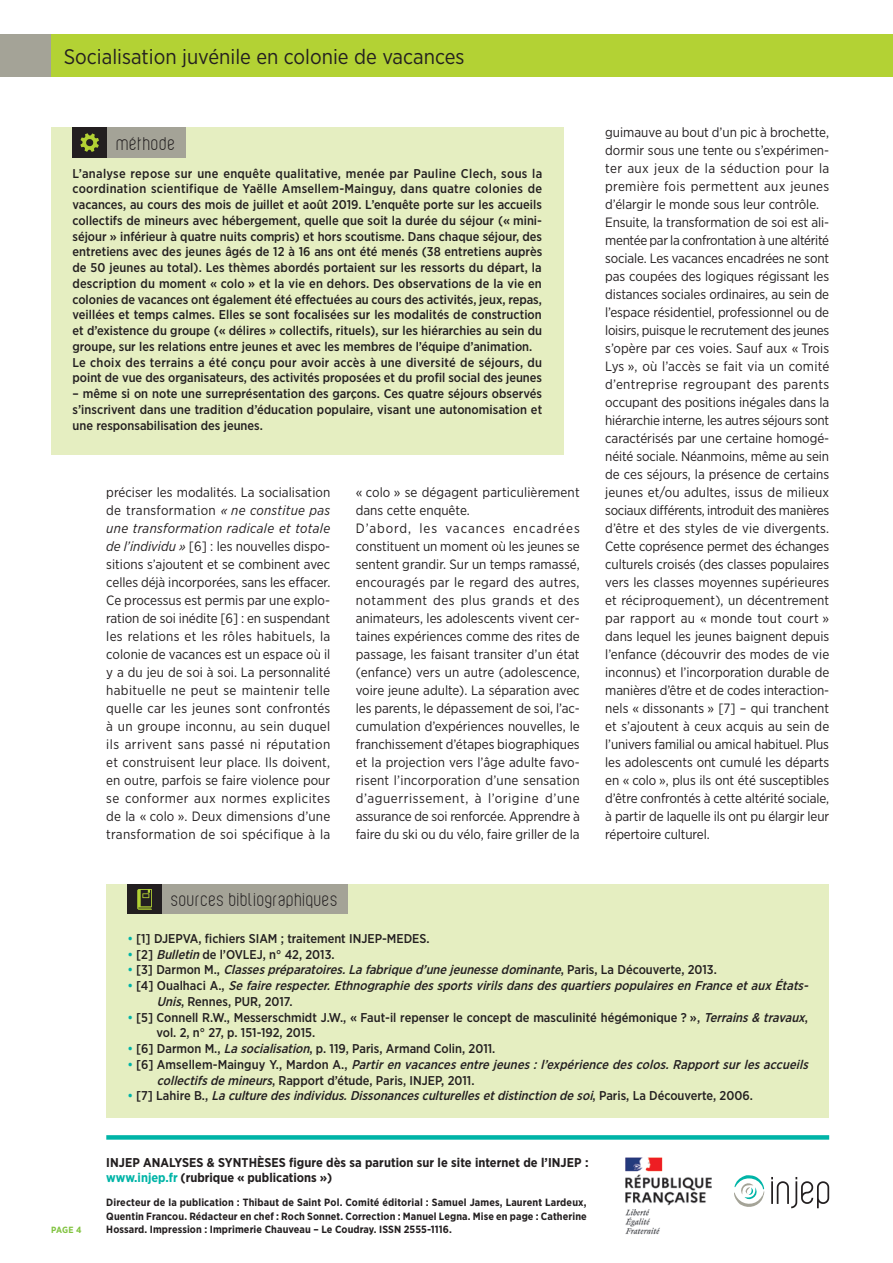
<style>
.page{position:relative;width:893px;height:1263px;background:#fff}
.page>*{position:absolute;margin:0;border:0;box-sizing:border-box;transform-origin:0 0}
.Bando_Titre{font:21px "Gotham Narrow";color:#231f20}
.t1{font:18.15px "Violette";letter-spacing:.03em;color:#231f20}
.t2{font:18px "Violette";letter-spacing:.03em;color:#231f20}
.Texte_courant{font:13.5px/18px "Gotham Narrow";color:#231f20;text-align:justify}
.Encadré_texte{font:500 12.75px/15.8px "Gotham Narrow";color:#231f20}
.t3{font:italic 500 12.75px/15.8px "Gotham Narrow";color:#231f20}
.t4{font:700 12.75px/15px "Gotham Narrow";letter-spacing:.005em;color:#231f20}
.Ours{font:700 10.5px/13.5px "Gotham Narrow";letter-spacing:.01em;color:#231f20;text-align:justify}
.t5{font:700 9px "Gotham Narrow";color:#81c340}
.s1{font-style:italic}
.s2{color:#00b4a7}
.s3{font-style:normal;color:#00b4a7}
.s4{font-style:normal}
</style>
<div class="page">
<div style="left:0;top:34px;width:51px;height:43px;background:#a4a397"></div>
<div style="left:106px;top:1135px;width:723px;height:5px;background:#00b4a7"></div>
<svg style="left:771px;top:1177px;width:58px;height:31px"></svg>
<svg style="left:734px;top:1175px;width:31px;height:32px"></svg>
<img style="left:625px;top:1157px;width:87px;height:78px">
<div style="left:51px;top:34px;width:842px;height:43px;background:#b3d234"></div>
<div style="left:106px;top:884px;width:723px;height:234px;background:#e5eec1"></div>
<div style="left:162px;top:884px;width:186px;height:30px;background:#a4a397"></div>
<div style="left:128px;top:884px;width:34px;height:30px;background:#231f20"></div>
<svg style="left:137px;top:889px;width:15px;height:21px"></svg>
<div style="left:51px;top:128px;width:512px;height:327px;background:#e5eec1"></div>
<div style="left:107px;top:128px;width:79px;height:30px;background:#a4a397"></div>
<div style="left:72px;top:128px;width:35px;height:30px;background:#231f20"></div>
<svg style="left:80px;top:133px;width:19px;height:19px"></svg>
<p class="Bando_Titre" style="left:64px;top:43px;width:402px">Socialisation juvénile en colonie de vacances</p>
<p class="t1" style="left:117px;top:133px;width:60px">méthode</p>
<p class="Encadré_texte" style="left:72px;top:165px;width:471px;text-align:justify">L’analyse repose sur une enquête qualitative, menée par Pauline Clech, sous la coordination scientifique de Yaëlle Amsellem-Mainguy, dans quatre colonies de vacances, au cours des mois de juillet et août 2019. L’enquête porte sur les accueils collectifs de mineurs avec hébergement, quelle que soit la durée du séjour (« mini&shy;séjour » inférieur à quatre nuits compris) et hors scoutisme. Dans chaque séjour, des entretiens avec des jeunes âgés de 12 à 16 ans ont été menés (38 entretiens auprès de 50 jeunes au total). Les thèmes abordés portaient sur les ressorts du départ, la description du moment « colo » et la vie en dehors. Des observations de la vie en colonies de vacances ont également été effectuées au cours des activités, jeux, repas, veillées et temps calmes. Elles se sont focalisées sur les modalités de construction et d’existence du groupe (« délires » collectifs, rituels), sur les hiérarchies au sein du groupe, sur les relations entre jeunes et avec les membres de l’équipe d’animation.</p>
<p class="Encadré_texte" style="left:72px;top:354px;width:471px">Le choix des terrains a été conçu pour avoir accès à une diversité de séjours, du point de vue des organisateurs, des activités proposées et du profil social des jeunes</p>
<p class="Encadré_texte" style="left:72px;top:386px;width:471px;text-align:justify">– même si on note une surreprésentation des garçons. Ces quatre séjours observés s’inscrivent dans une tradition d’éducation populaire, visant une autonomisation et une responsabilisation des jeunes.</p>
<p class="Texte_courant" style="left:106px;top:483px;width:226px">préciser les modalités. La socialisation de transformation <span class="s1">« ne constitue pas une transformation radicale et totale de l’individu »</span> [6] : les nouvelles dispo&shy;sitions s’ajoutent et se combinent avec celles déjà incorporées, sans les effacer.<br>Ce processus est permis par une explo&shy;ration de soi inédite [6] : en suspendant les relations et les rôles habituels, la colonie de vacances est un espace où il y a du jeu de soi à soi. La personnalité habituelle ne peut se maintenir telle quelle car les jeunes sont confrontés à un groupe inconnu, au sein duquel ils arrivent sans passé ni réputation et construisent leur place. Ils doivent, en outre, parfois se faire violence pour se conformer aux normes explicites de la « colo ». Deux dimensions d’une transformation de soi spécifique à la</p>
<p class="Texte_courant" style="left:356px;top:483px;width:225px">« colo » se dégagent particulièrement dans cette enquête.</p>
<p class="Texte_courant" style="left:356px;top:519px;width:226px">D’abord, les vacances encadrées constituent un moment où les jeunes se sentent grandir. Sur un temps ramassé, encouragés par le regard des autres, notamment des plus grands et des animateurs, les adolescents vivent cer&shy;taines expériences comme des rites de passage, les faisant transiter d’un état (enfance) vers un autre (adolescence, voire jeune adulte). La séparation avec les parents, le dépassement de soi, l’ac&shy;cumulation d’expériences nouvelles, le franchissement d’étapes biographiques et la projection vers l’âge adulte favo&shy;risent l’incorporation d’une sensation d’aguerrissement, à l’origine d’une assurance de soi renforcée. Apprendre à faire du ski ou du vélo, faire griller de la</p>
<p class="Texte_courant" style="left:605px;top:123px;width:226px">guimauve au bout d’un pic à brochette, dormir sous une tente ou s’expérimen&shy;ter aux jeux de la séduction pour la première fois permettent aux jeunes d’élargir le monde sous leur contrôle.</p>
<p class="Texte_courant" style="left:605px;top:213px;width:226px">Ensuite, la transformation de soi est ali&shy;mentée par la confrontation à une altérité sociale. Les vacances encadrées ne sont pas coupées des logiques régissant les distances sociales ordinaires, au sein de l’espace résidentiel, professionnel ou de loisirs, puisque le recrutement des jeunes s’opère par ces voies. Sauf aux « Trois Lys », où l’accès se fait via un comité d’entreprise regroupant des parents occupant des positions inégales dans la hiérarchie interne, les autres séjours sont caractérisés par une certaine homogé&shy;néité sociale. Néanmoins, même au sein de ces séjours, la présence de certains jeunes et/ou adultes, issus de milieux sociaux différents, introduit des manières d’être et des styles de vie divergents.<br>Cette coprésence permet des échanges culturels croisés (des classes populaires vers les classes moyennes supérieures et réciproquement), un décentrement par rapport au « monde tout court » dans lequel les jeunes baignent depuis l’enfance (découvrir des modes de vie inconnus) et l’incorporation durable de manières d’être et de codes interaction&shy;nels « dissonants » [7] – qui tranchent et s’ajoutent à ceux acquis au sein de l’univers familial ou amical habituel. Plus les adolescents ont cumulé les départs en « colo », plus ils ont été susceptibles d’être confrontés à cette altérité sociale, à partir de laquelle ils ont pu élargir leur répertoire culturel.</p>
<p class="t5" style="left:51px;top:1224px;width:32px">PAGE 4</p>
<p class="t2" style="left:171px;top:890px;width:168px">sources bibliographiques</p>
<p class="Encadré_texte" style="left:128px;top:930px;width:304px"><span class="s2">•</span> [1] DJEPVA, fichiers SIAM ; traitement INJEP-MEDES.</p>
<p class="Encadré_texte" style="left:128px;top:946px;width:209px"><span class="s2">•</span> [2] <span class="s1">Bulletin</span>de l’OVLEJ, n° 42, 2013.</p>
<p class="t3" style="left:128px;top:962px;width:591px"><span class="s3">•</span> <span class="s4">[ 3 ] D a r m o n M . ,</span> Classespréparatoires.Lafabriqued’unejeunessedominante<span class="s4">, P a r i s , L a D é c o u v e r t e , 2 0 1 3 .</span></p>
<p class="t3" style="left:157px;top:977px;width:656px;text-indent:-29px"><span class="s3">•</span> <span class="s4">[ 4 ] O u a l h a c i A . ,</span> Sefairerespecter.EthnographiedessportsvirilsdansdesquartierspopulairesenFranceetauxÉtats-<br>Unis<span class="s4">, Rennes, PUR, 2017.</span></p>
<p class="Encadré_texte" style="left:156px;top:1009px;width:654px;text-indent:-29px"><span class="s2">•</span> [5] Connell R.W., Messerschmidt J.W., « Faut-il repenser le concept de masculinité hégémonique ? », <span class="s1">Terrains&amp; travaux</span>, vol. 2, n° 27, p. 151-192, 2015.</p>
<p class="Encadré_texte" style="left:128px;top:1040px;width:369px"><span class="s2">•</span> [6] Darmon M., <span class="s1">Lasocialisation</span>, p. 119, Paris, Armand Colin, 2011.</p>
<p class="t3" style="left:157px;top:1056px;width:656px;text-indent:-29px"><span class="s3">•</span> <span class="s4">[ 6 ] A m s e l l e m - M a i n g u y Y. , M a r d o n A . ,</span> Partiren vacancesentrejeunes:l’expériencedescolos.Rapportsurlesaccueils collectifsdemineurs<span class="s4">, Rapport d’étude, Paris, INJEP, 2011.</span></p>
<p class="t3" style="left:128px;top:1088px;width:627px"><span class="s3">•</span> <span class="s4">[ 7 ] L a h i r e B . ,</span> Laculturedesindividus.Dissonancesculturellesetdistinctiondesoi<span class="s4">, P a r i s , L a D é c o u v e r t e , 2 0 0 6 .</span></p>
<p class="t4" style="left:106px;top:1155px;width:484px">INJEP ANALYSES &amp; SYNTHÈSES figure dès sa parution sur le site internet de l’INJEP : <span class="s2">www.injep.fr</span> (rubrique « publications »)</p>
<p class="Ours" style="left:106px;top:1196px;width:482px">Directeur de la publication : Thibaut de Saint Pol. Comité éditorial : Samuel James, Laurent Lardeux, Quentin Francou. Rédacteur en chef : Roch Sonnet. Correction : Manuel Legna. Mise en page : Catherine Hossard. Impression : Imprimerie Chauveau – Le Coudray. ISSN 2555-1116.</p>
</div>
